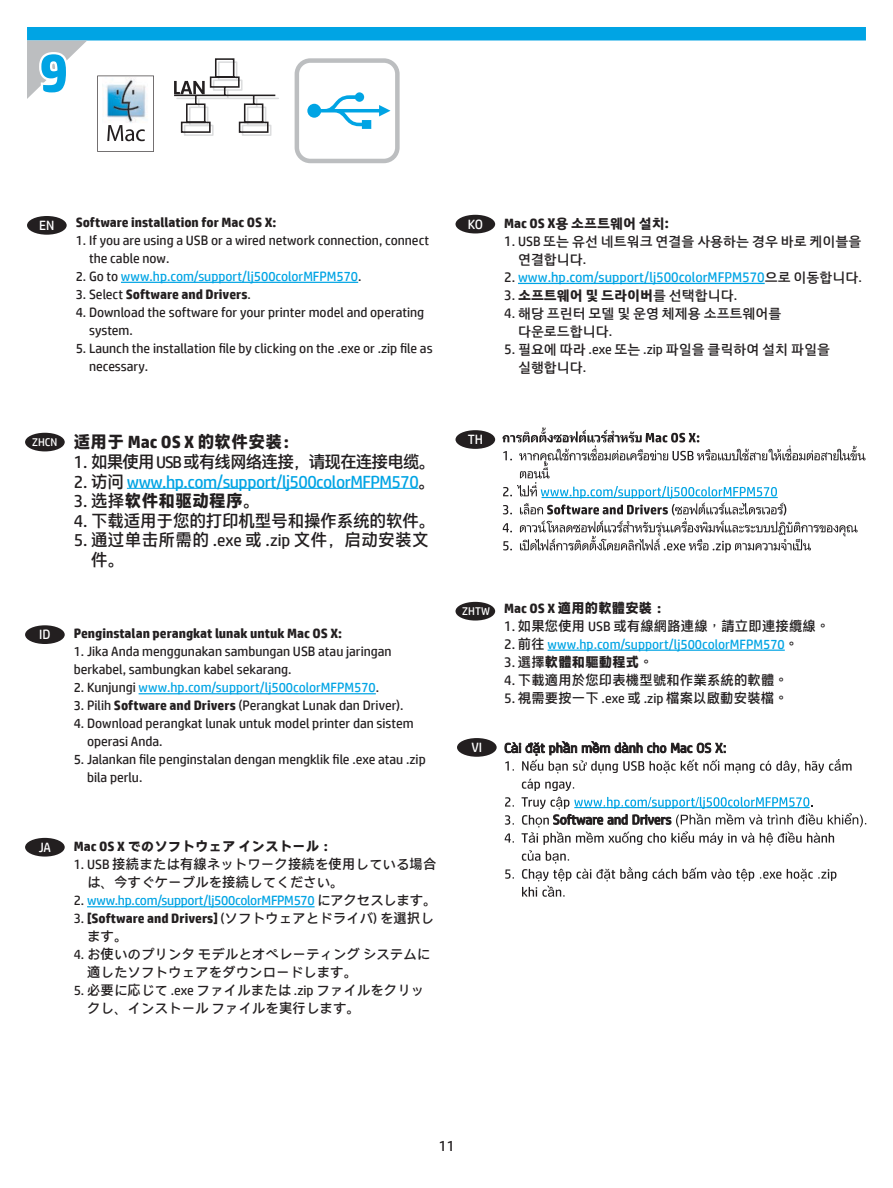
<style>
.page{position:relative;width:893px;height:1188px;background:#fff}
.page>*{position:absolute;margin:0;border:0;box-sizing:border-box;transform-origin:0 0}
.t1{font:700 54px "HP Simplified";color:#00a4e4}
.t2{font:16.8px "HP Simplified Hans";letter-spacing:-.03em;color:#00a4e4}
.t3{font:16.8px/19.5px "HP Simplified Hans";color:#231f20}
.t4{font:700 16.8px "HP Simplified Hans";color:#231f20}
.t5{font:16.8px "HP Simplified Hans";letter-spacing:-.07em;color:#231f20}
.t6{font:16.8px "HP Simplified Hans";letter-spacing:-.03em;color:#231f20}
.t7{font:15px "HP Simplified";color:#231f20}
.t8{font:13.5px/18px "HP Simplified";color:#231f20}
.t9{font:13.5px/18px "HP Simplified Jpan";color:#231f20}
.t10{font:13.5px "HP Simplified";color:#00a4e4}
.t11{font:13.5px/18px "HP Simplified Hangeul";color:#231f20}
.t12{font:700 13.5px "HP Simplified";color:#231f20}
.t13{font:13.5px "HP Simplified Hant";color:#231f20}
.t14{font:13.5px "HP Simplified";letter-spacing:-.02em;color:#00a4e4}
.t15{font:13.5px "HP Simplified Hangeul";color:#00a4e4}
.t16{font:700 13.5px "HP Simplified Hangeul";color:#231f20}
.t17{font:700 13.5px "HP Simplified Hant";color:#231f20}
.t18{font:700 13.5px "HP Simplified Jpan";color:#231f20}
.t19{font:13.5px "HP Simplified";color:#fff}
.t20{font:11.25px "HP Simplified";color:#fff}
.s1{color:#231f20}
.s2{font-weight:400}
.s3{font-family:"HP Simplified"}
.s4{font-weight:700}
.s5{font-family:"HP Simplified Hant";color:#231f20}
.s6{font-family:"HP Simplified Jpan";color:#231f20}
.s7{font-family:"HP Simplified";font-weight:700}
</style>
<div class="page">
<hr style="left:121px;top:282px;width:237px;height:1px;background:#00a4e4">
<div style="left:27px;top:216px;width:40px;height:19px;background:#231f20;border-radius:50%"></div>
<div style="left:25px;top:838px;width:40px;height:19px;background:#231f20;border-radius:50%"></div>
<div style="left:455px;top:430px;width:40px;height:19px;background:#231f20;border-radius:50%"></div>
<div style="left:27px;top:27px;width:838px;height:13px;background:#00a4e4"></div>
<svg style="left:27px;top:40px;width:60px;height:59px"></svg>
<svg style="left:97px;top:76px;width:57px;height:76px"></svg>
<img style="left:102px;top:77px;width:47px;height:47px">
<svg style="left:174px;top:58px;width:105px;height:78px"></svg>
<div style="left:294px;top:58px;width:105px;height:105px;border:4px solid #bcbec0;border-radius:14px"></div>
<svg style="left:307px;top:92px;width:83px;height:37px"></svg>
<hr style="left:127px;top:488px;width:291px;height:1px;background:#00a4e4">
<div style="left:25px;top:433px;width:40px;height:18px;background:#231f20;border-radius:50%"></div>
<hr style="left:138px;top:693px;width:237px;height:1px;background:#00a4e4">
<div style="left:25px;top:625px;width:40px;height:19px;background:#231f20;border-radius:50%"></div>
<hr style="left:87px;top:906px;width:227px;height:1px;background:#00a4e4">
<hr style="left:518px;top:283px;width:246px;height:1px;background:#00a4e4">
<div style="left:455px;top:215px;width:40px;height:18px;background:#231f20;border-radius:50%"></div>
<svg style="left:502px;top:427px;width:363px;height:126px"></svg>
<hr style="left:547px;top:650px;width:237px;height:1px;background:#00a4e4">
<div style="left:455px;top:602px;width:40px;height:19px;background:#231f20;border-radius:50%"></div>
<div style="left:457px;top:738px;width:39px;height:19px;background:#231f20;border-radius:50%"></div>
<svg style="left:521px;top:779px;width:53px;height:12px"></svg>
<svg style="left:504px;top:741px;width:347px;height:32px"></svg>
<svg style="left:504px;top:797px;width:361px;height:100px"></svg>
<h1 class="t1" style="left:39px;top:38px;width:30px">9</h1>
<p class="t19" style="left:39px;top:216px;width:17px">EN</p>
<p class="t12" style="left:76px;top:213px;width:202px">Software installation for Mac OS X:</p>
<p class="t8" style="left:89px;top:231px;width:341px;text-indent:-13px">1. If you are using a USB or a wired network connection, connect the cable now.</p>
<p class="t10" style="left:76px;top:267px;width:287px"><span class="s1">2. Go to</span> www.hp.com/support/lj500colorMFPM570<span class="s1">.</span></p>
<p class="t12" style="left:76px;top:285px;width:177px"><span class="s2">3. Select</span> Software and Drivers<span class="s2">.</span></p>
<p class="t8" style="left:89px;top:303px;width:336px;text-indent:-13px">4. Download the software for your printer model and operating system.</p>
<p class="t8" style="left:89px;top:339px;width:345px;text-indent:-13px">5. Launch the installation file by clicking on the .exe or .zip file as necessary.</p>
<p class="t19" style="left:467px;top:215px;width:17px">KO</p>
<p class="t16" style="left:504px;top:215px;width:166px"><span class="s3">Mac OS</span> X용 소프트웨어 설치:</p>
<p class="t11" style="left:518px;top:232px;width:345px;text-indent:-14px">1. <span class="s3">USB</span> 또는 유선 네트워크 연결을 사용하는 경우 바로 케이블을 연결합니다.</p>
<p class="t15" style="left:504px;top:269px;width:359px"><span class="s1">2.</span> www.hp.com/support/lj500colorMFPM570<span class="s1">으로 이동합니다.</span></p>
<p class="t16" style="left:504px;top:287px;width:234px"><span class="s2">3.</span> 소프트웨어 및 드라이버<span class="s2">를 선택합니다.</span></p>
<p class="t11" style="left:518px;top:304px;width:265px;text-indent:-14px">4. 해당 프린터 모델 및 운영 체제용 소프트웨어를 다운로드합니다.</p>
<p class="t11" style="left:518px;top:340px;width:313px;text-indent:-14px">5. 필요에 따라 .<span class="s3">exe</span> 또는 .<span class="s3">zip</span> 파일을 클릭하여 설치 파일을 실행합니다.</p>
<p class="t20" style="left:32px;top:435px;width:27px">ZHCN</p>
<p class="t4" style="left:74px;top:433px;width:227px">适用于 Mac OS X 的软件安装：</p>
<p class="t5" style="left:74px;top:453px;width:363px">1. 如果使用 <span class="s3">USB</span> 或有线网络连接，请现在连接电缆。</p>
<p class="t2" style="left:74px;top:472px;width:363px"><span class="s1">2. 访问</span> www.hp.com/support/lj500colorMFPM570<span class="s1">。</span></p>
<p class="t4" style="left:74px;top:491px;width:188px"><span class="s2">3. 选择</span>软件和驱动程序<span class="s2">。</span></p>
<p class="t6" style="left:74px;top:511px;width:363px">4. 下载适用于您的打印机型号和操作系统的软件。</p>
<p class="t3" style="left:91px;top:530px;width:339px;text-indent:-17px">5. 通过单击所需的 .<span class="s3">exe</span> 或 .<span class="s3">zip</span> 文件，启动安装文件。</p>
<p class="t19" style="left:467px;top:430px;width:17px">TH</p>
<p class="t19" style="left:39px;top:626px;width:13px">ID</p>
<p class="t12" style="left:74px;top:625px;width:270px">Penginstalan perangkat lunak untuk Mac OS X:</p>
<p class="t8" style="left:74px;top:643px;width:319px">1. Jika Anda menggunakan sambungan USB atau jaringan berkabel, sambungkan kabel sekarang.</p>
<p class="t10" style="left:74px;top:679px;width:307px"><span class="s1">2. Kunjungi</span> www.hp.com/support/lj500colorMFPM570<span class="s1">.</span></p>
<p class="t8" style="left:74px;top:697px;width:331px">3. Pilih <span class="s4">Software and Drivers</span> (Perangkat Lunak dan Driver).</p>
<p class="t8" style="left:87px;top:715px;width:328px;text-indent:-13px">4. Download perangkat lunak untuk model printer dan sistem operasi Anda.</p>
<p class="t8" style="left:87px;top:751px;width:340px;text-indent:-13px">5. Jalankan file penginstalan dengan mengklik file .exe atau .zip bila perlu.</p>
<p class="t20" style="left:462px;top:604px;width:29px">ZHTW</p>
<p class="t19" style="left:471px;top:738px;width:12px">VI</p>
<p class="t17" style="left:504px;top:599px;width:163px"><span class="s3">Mac OS X</span> 適用的軟體安裝：</p>
<p class="t13" style="left:504px;top:617px;width:327px">1. 如果您使用 <span class="s3">USB</span> 或有線網路連線，請立即連接纜線。</p>
<p class="t10" style="left:504px;top:635px;width:295px"><span class="s5">2. 前往</span> www.hp.com/support/lj500colorMFPM570<span class="s5">。</span></p>
<p class="t17" style="left:504px;top:653px;width:150px"><span class="s2">3. 選擇</span>軟體和驅動程式<span class="s2">。</span></p>
<p class="t13" style="left:504px;top:671px;width:285px">4. 下載適用於您印表機型號和作業系統的軟體。</p>
<p class="t13" style="left:504px;top:689px;width:285px">5. 視需要按一下 .<span class="s3">exe</span> 或 .<span class="s3">zip</span> 檔案以啟動安裝檔。</p>
<p class="t19" style="left:39px;top:838px;width:14px">JA</p>
<p class="t18" style="left:74px;top:838px;width:260px"><span class="s3">Mac OS X</span> でのソフトウェア インストール：</p>
<p class="t9" style="left:87px;top:856px;width:351px;text-indent:-13px">1. <span class="s3">USB</span> 接続または有線ネットワーク接続を使用している場合は、今すぐケーブルを接続してください。</p>
<p class="t14" style="left:74px;top:892px;width:364px"><span class="s6">2.</span> www.hp.com/support/lj500colorMFPM570 <span class="s6">にアクセスします。</span></p>
<p class="t9" style="left:87px;top:910px;width:348px;text-indent:-13px">3. <span class="s7">[Software and</span> <span class="s4">Drivers]</span> (ソフトウェアとドライバ<span class="s3">)</span> を選択します。</p>
<p class="t9" style="left:87px;top:946px;width:344px;text-indent:-13px">4. お使いのプリンタ モデルとオペレーティング システムに適したソフトウェアをダウンロードします。</p>
<p class="t9" style="left:87px;top:982px;width:339px;text-indent:-13px">5. 必要に応じて .<span class="s3">exe</span> ファイルまたは .<span class="s3">zip</span> ファイルをクリックし、インストール ファイルを実行します。</p>
<p class="t7" style="left:438px;top:1136px;width:18px">11</p>
</div>
